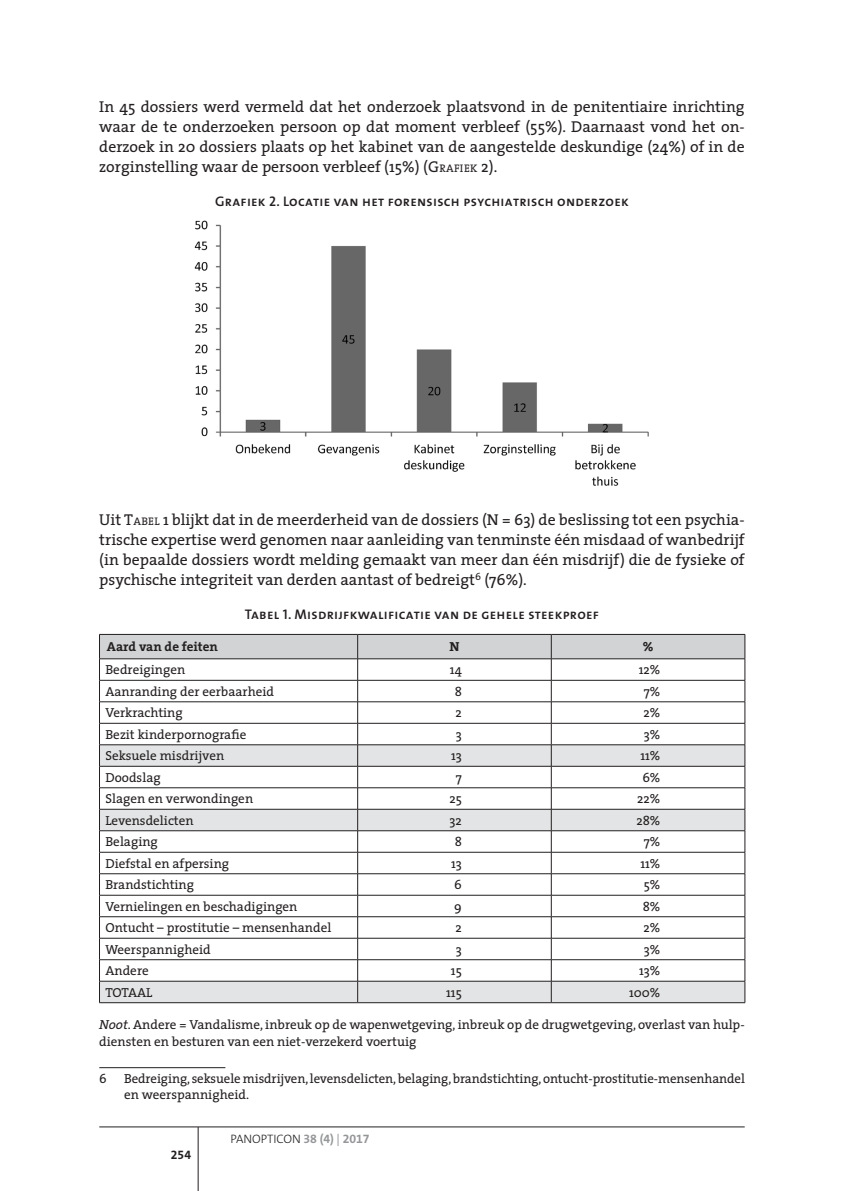
<style>
.page{position:relative;width:844px;height:1191px;background:#fff}
.page>*{position:absolute;margin:0;border:0;box-sizing:border-box;transform-origin:0 0}
.t1{font:15.75px/20.1px "The Serif 5";color:#231f20;text-align:justify}
.t2{font:14px "The Sans 6 Semi Bold Caps";letter-spacing:.02em;color:#231f20}
.t3{font:13.12px/16.6px "The Serif 5";color:#231f20}
.t4{font:700 13.12px "The Serif 7";color:#231f20}
.t5{font:12.25px "The Sans 3 Light Caps";color:#231f20}
.t6{font:12.25px "The Sans 7 Bold Expert";color:#231f20}
.s1{font-style:inherit}
.s2{font-size:11.03px}
.s3{font-style:italic}
.s4{font-family:"The Sans 7 Bold Expert";color:#949698}
.s5{font-family:"The Sans 5";color:#949698}
</style>
<div class="page">
<hr style="left:99px;top:1126px;width:645px;height:1px;background:#231f20">
<hr style="left:198px;top:1127px;width:1px;height:64px;background:#231f20">
<img style="left:194px;top:220px;width:455px;height:266px">
<svg style="left:99px;top:634px;width:646px;height:368px"></svg>
<hr style="left:99px;top:1002px;width:258px;height:1px;background:#231f20">
<hr style="left:357px;top:1002px;width:194px;height:1px;background:#231f20">
<hr style="left:551px;top:1002px;width:194px;height:1px;background:#231f20">
<hr style="left:99px;top:1067px;width:126px;height:1px;background:#231f20">
<p class="t1" style="left:99px;top:96px;width:646px">In 45 dossiers werd vermeld dat het onderzoek plaatsvond in de penitentiaire inrichting waar de te onderzoeken persoon op dat moment verbleef (55%). Daarnaast vond het on&shy;derzoek in 20 dossiers plaats op het kabinet van de aangestelde deskundige (24%) of in de zorginstelling waar de persoon verbleef (15%) (<span class="s1">G</span><span class="s2">RAFIEK</span> 2).</p>
<p class="t2" style="left:215px;top:190px;width:415px">Grafiek 2. Locatie van het forensisch psychiatrisch onderzoek</p>
<p class="t1" style="left:99px;top:509px;width:646px">Uit <span class="s1">T</span><span class="s2">ABEL</span> 1 blijkt dat in de meerderheid van de dossiers (N = 63) de beslissing tot een psychia&shy;trische expertise werd genomen naar aanleiding van tenminste één misdaad of wanbedrijf (in bepaalde dossiers wordt melding gemaakt van meer dan één misdrijf) die de fysieke of psychische integriteit van derden aantast of bedreigt<sup>6</sup> (76%).</p>
<p class="t2" style="left:245px;top:602px;width:355px">Tabel 1. Misdrijfkwalificatie van de gehele steekproef</p>
<p class="t4" style="left:107px;top:636px;width:112px">Aard van de feiten</p>
<p class="t4" style="left:449px;top:636px;width:11px">N</p>
<p class="t4" style="left:642px;top:636px;width:12px">%</p>
<p class="t3" style="left:105px;top:661px;width:81px">Bedreigingen</p>
<p class="t3" style="left:450px;top:661px;width:13px">14</p>
<p class="t3" style="left:638px;top:661px;width:23px">12%</p>
<p class="t3" style="left:105px;top:682px;width:170px">Aanranding der eerbaarheid</p>
<p class="t3" style="left:454px;top:682px;width:9px">8</p>
<p class="t3" style="left:643px;top:682px;width:18px">7%</p>
<p class="t3" style="left:105px;top:704px;width:79px">Verkrachting</p>
<p class="t3" style="left:455px;top:704px;width:8px">2</p>
<p class="t3" style="left:643px;top:704px;width:18px">2%</p>
<p class="t3" style="left:105px;top:725px;width:142px">Bezit kinderpornografie</p>
<p class="t3" style="left:455px;top:725px;width:8px">3</p>
<p class="t3" style="left:643px;top:725px;width:18px">3%</p>
<p class="t3" style="left:105px;top:747px;width:120px">Seksuele misdrijven</p>
<p class="t3" style="left:451px;top:747px;width:12px">13</p>
<p class="t3" style="left:640px;top:747px;width:22px">11%</p>
<p class="t3" style="left:105px;top:768px;width:57px">Doodslag</p>
<p class="t3" style="left:455px;top:768px;width:8px">7</p>
<p class="t3" style="left:642px;top:768px;width:20px">6%</p>
<p class="t3" style="left:105px;top:790px;width:149px">Slagen en verwondingen</p>
<p class="t3" style="left:449px;top:790px;width:14px">25</p>
<p class="t3" style="left:637px;top:790px;width:25px">22%</p>
<p class="t3" style="left:105px;top:811px;width:90px">Levensdelicten</p>
<p class="t3" style="left:449px;top:811px;width:14px">32</p>
<p class="t3" style="left:636px;top:811px;width:26px">28%</p>
<p class="t3" style="left:105px;top:833px;width:54px">Belaging</p>
<p class="t3" style="left:454px;top:833px;width:9px">8</p>
<p class="t3" style="left:643px;top:833px;width:18px">7%</p>
<p class="t3" style="left:105px;top:854px;width:125px">Diefstal en afpersing</p>
<p class="t3" style="left:451px;top:854px;width:12px">13</p>
<p class="t3" style="left:640px;top:854px;width:22px">11%</p>
<p class="t3" style="left:105px;top:876px;width:90px">Brandstichting</p>
<p class="t3" style="left:454px;top:876px;width:9px">6</p>
<p class="t3" style="left:643px;top:876px;width:18px">5%</p>
<p class="t3" style="left:105px;top:897px;width:193px">Vernielingen en beschadigingen</p>
<p class="t3" style="left:454px;top:897px;width:9px">9</p>
<p class="t3" style="left:642px;top:897px;width:19px">8%</p>
<p class="t3" style="left:105px;top:919px;width:227px">Ontucht – prostitutie – mensenhandel</p>
<p class="t3" style="left:455px;top:919px;width:8px">2</p>
<p class="t3" style="left:643px;top:919px;width:18px">2%</p>
<p class="t3" style="left:105px;top:940px;width:107px">Weerspannigheid</p>
<p class="t3" style="left:455px;top:940px;width:8px">3</p>
<p class="t3" style="left:643px;top:940px;width:18px">3%</p>
<p class="t3" style="left:105px;top:962px;width:45px">Andere</p>
<p class="t3" style="left:451px;top:962px;width:12px">15</p>
<p class="t3" style="left:639px;top:962px;width:23px">13%</p>
<p class="t3" style="left:105px;top:983px;width:48px">TOTAAL</p>
<p class="t3" style="left:446px;top:983px;width:17px">115</p>
<p class="t3" style="left:629px;top:983px;width:33px">100%</p>
<p class="t3" style="left:99px;top:1016px;width:646px"><span class="s3">Noot</span>. Andere = Vandalisme, inbreuk op de wapenwetgeving, inbreuk op de drugwetgeving, overlast van hulp&shy;diensten en besturen van een niet-verzekerd voertuig</p>
<p class="t3" style="left:99px;top:1070px;width:9px">6</p>
<p class="t3" style="left:124px;top:1070px;width:622px;line-height:15.8px">Bedreiging, seksuele misdrijven, levensdelicten, belaging, brandstichting, ontucht-prostitutie-mensenhandel en weerspannigheid.</p>
<p class="t6" style="left:171px;top:1144px;width:22px">254</p>
<p class="t5" style="left:230px;top:1128px;width:140px">PANOPTICON <span class="s4">38 (4)</span> <span class="s5">|</span> <span class="s4">2017</span></p>
</div>
